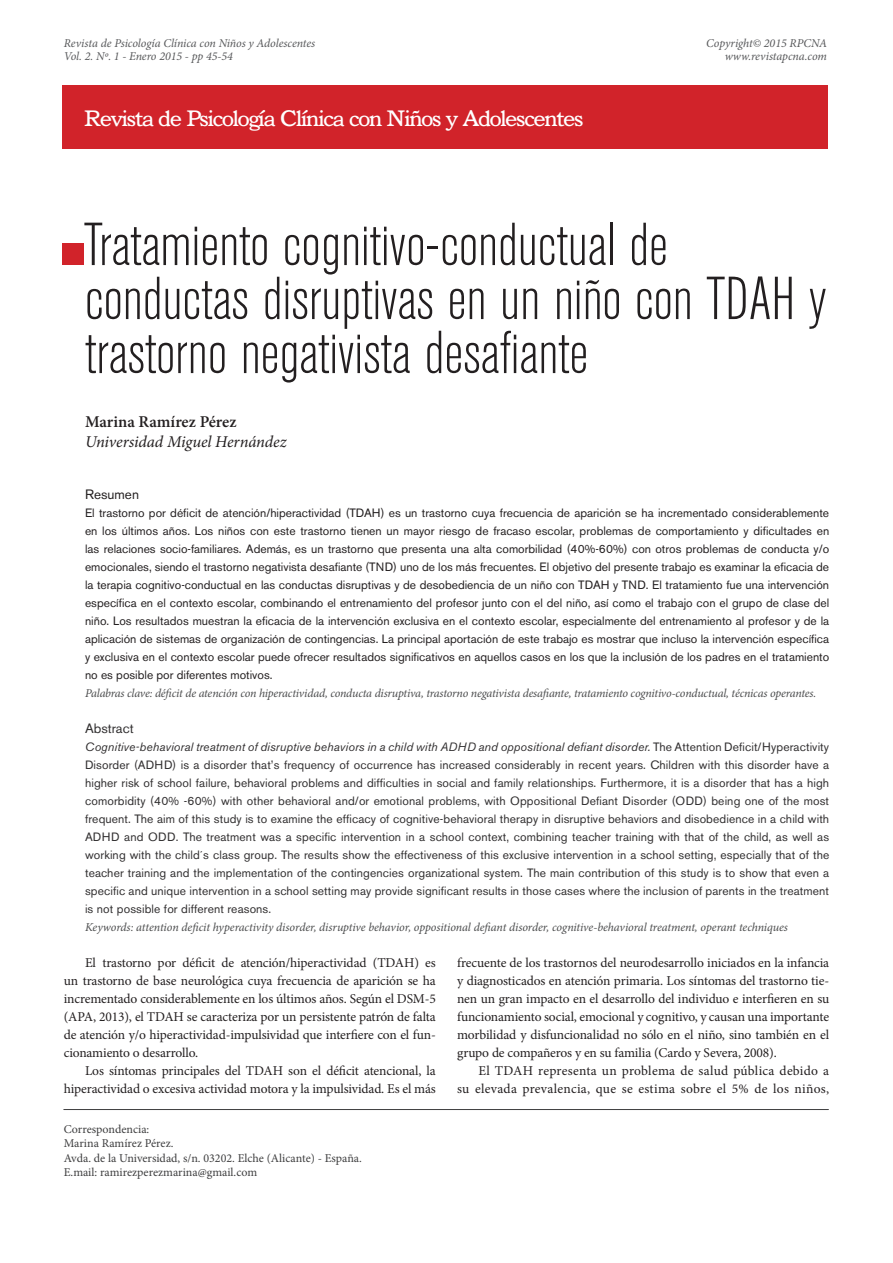
<style>
.page{position:relative;width:893px;height:1263px;background:#fff}
.page>*{position:absolute;margin:0;border:0;box-sizing:border-box;transform-origin:0 0}
.t1{font:300 condensed 60px/54px "Akzidenz Grotesk BE";color:#231f20}
.t2{font:24px "Bookman BT";letter-spacing:-.05em;color:#fff}
.t3{font:italic 16.5px "Minion Pro";letter-spacing:-.005em;color:#231f20}
.t4{font:600 16.5px "Minion Pro";color:#231f20}
.t5{font:13.5px/18px "Minion Pro";letter-spacing:-.01em;color:#231f20;text-align:justify}
.t6{font:13.5px/18px "Minion Pro";letter-spacing:.02em;color:#231f20;text-align:right}
.t7{font:13.5px "Akzidenz Grotesk BE";color:#312f30}
.t8{font:13.5px "Akzidenz Grotesk BE";color:#231f20}
.t9{font:12px/18px "Akzidenz Grotesk BE";color:#231f20;text-align:justify}
.t10{font:12px/18px "Akzidenz Grotesk BE";letter-spacing:.01em;color:#312f30;text-align:justify}
.t11{font:italic 12px "Minion Pro";letter-spacing:-.015em;color:#4b4c4d}
.t12{font:12px/14.4px "Minion Pro";color:#3e3e3f}
.t13{font:italic 12px/13.5px "Minion Pro";letter-spacing:-.005em;color:#57585a;text-align:right}
.s1{font-style:italic}
</style>
<div class="page">
<div style="left:63px;top:85px;width:765px;height:64px;background:#d1232a"></div>
<hr style="left:64px;top:1109px;width:764px;height:1px;background:#3e3e3f">
<div style="left:63px;top:243px;width:21px;height:22px;background:#d1232a"></div>
<p class="t13" style="left:64px;top:36px;width:253px;text-align:left">Revista de Psicología Clínica con Niños y Adolescentes<br>Vol. 2. Nº. 1 - Enero 2015 - pp 45-54</p>
<h2 class="t2" style="left:84px;top:104px;width:501px">Revista de Psicología Clínica con Niños y Adolescentes</h2>
<p class="t13" style="left:706px;top:36px;width:122px">Copyright© 2015 RPCNA www.revistapcna.com</p>
<h1 class="t1" style="left:84px;top:219px;width:744px">Tratamiento cognitivo-conductual de conductas disruptivas en un niño con TDAH y trastorno negativista desafiante</h1>
<h3 class="t4" style="left:85px;top:410px;width:153px">Marina Ramírez Pérez</h3>
<h3 class="t3" style="left:85px;top:430px;width:203px">Universidad Miguel Hernández</h3>
<p class="t8" style="left:85px;top:486px;width:56px">Resumen</p>
<p class="t9" style="left:85px;top:504px;width:746px">El trastorno por déficit de atención/hiperactividad (TDAH) es un trastorno cuya frecuencia de aparición se ha incrementado considerablemente en los últimos años. Los niños con este trastorno tienen un mayor riesgo de fracaso escolar, problemas de comportamiento y dificultades en las relaciones socio-familiares. Además, es un trastorno que presenta una alta comorbilidad (40%-60%) con otros problemas de conducta y/o emocionales, siendo el trastorno negativista desafiante (TND) uno de los más frecuentes. El objetivo del presente trabajo es examinar la eficacia de la terapia cognitivo-conductual en las conductas disruptivas y de desobediencia de un niño con TDAH y TND. El tratamiento fue una intervención específica en el contexto escolar, combinando el entrenamiento del profesor junto con el del niño, así como el trabajo con el grupo de clase del niño. Los resultados muestran la eficacia de la intervención exclusiva en el contexto escolar, especialmente del entrenamiento al profesor y de la aplicación de sistemas de organización de contingencias. La principal aportación de este trabajo es mostrar que incluso la intervención específica y exclusiva en el contexto escolar puede ofrecer resultados significativos en aquellos casos en los que la inclusión de los padres en el tratamiento no es posible por diferentes motivos.</p>
<p class="t11" style="left:85px;top:685px;width:733px">Palabras clave: déficit de atención con hiperactividad, conducta disruptiva, trastorno negativista desafiante, tratamiento cognitivo-conductual, técnicas operantes.</p>
<p class="t7" style="left:85px;top:720px;width:50px">Abstract</p>
<p class="t10" style="left:85px;top:738px;width:746px"><span class="s1">Cognitive-behavioral treatment of disruptive behaviors in a child with ADHD and oppositional defiant disorder.</span> The Attention Deficit/Hyperactivity Disorder (ADHD) is a disorder that’s frequency of occurrence has increased considerably in recent years. Children with this disorder have a higher risk of school failure, behavioral problems and difficulties in social and family relationships. Furthermore, it is a disorder that has a high comorbidity (40% -60%) with other behavioral and/or emotional problems, with Oppositional Defiant Disorder (ODD) being one of the most frequent. The aim of this study is to examine the efficacy of cognitive-behavioral therapy in disruptive behaviors and disobedience in a child with ADHD and ODD. The treatment was a specific intervention in a school context, combining teacher training with that of the child, as well as working with the child´s class group. The results show the effectiveness of this exclusive intervention in a school setting, especially that of the teacher training and the implementation of the contingencies organizational system. The main contribution of this study is to show that even a specific and unique intervention in a school setting may provide significant results in those cases where the inclusion of parents in the treatment is not possible for different reasons.</p>
<p class="t11" style="left:85px;top:919px;width:704px">Keywords: attention deficit hyperactivity disorder, disruptive behavior, oppositional defiant disorder, cognitive-behavioral treatment, operant techniques</p>
<p class="t5" style="left:64px;top:954px;width:374px;text-indent:21px">El trastorno por déficit de atención/hiperactividad (TDAH) es un trastorno de base neurológica cuya frecuencia de aparición se ha incrementado considerablemente en los últimos años. Según el DSM-5 (APA, 2013), el TDAH se caracteriza por un persistente patrón de falta de atención y/o hiperactividad-impulsividad que interfiere con el fun&shy;cionamiento o desarrollo.</p>
<p class="t5" style="left:64px;top:1062px;width:374px;text-align:right">Los síntomas principales del TDAH son el déficit atencional, la hiperactividad o excesiva actividad motora y la impulsividad. Es el más</p>
<p class="t12" style="left:64px;top:1122px;width:300px">Correspondencia:<br>Marina Ramírez Pérez.<br>Avda. de la Universidad, s/n. 03202. Elche (Alicante) - España.<br>E.mail: ramirezperezmarina@gmail.com</p>
<p class="t5" style="left:457px;top:954px;width:374px">frecuente de los trastornos del neurodesarrollo iniciados en la infancia y diagnosticados en atención primaria. Los síntomas del trastorno tie&shy;nen un gran impacto en el desarrollo del individuo e interfieren en su funcionamiento social, emocional y cognitivo, y causan una importante morbilidad y disfuncionalidad no sólo en el niño, sino también en el grupo de compañeros y en su familia (Cardo y Severa, 2008).</p>
<p class="t6" style="left:457px;top:1062px;width:374px">El TDAH representa un problema de salud pública debido a<br>su elevada prevalencia, que se estima sobre el 5% de los niños,</p>
</div>
